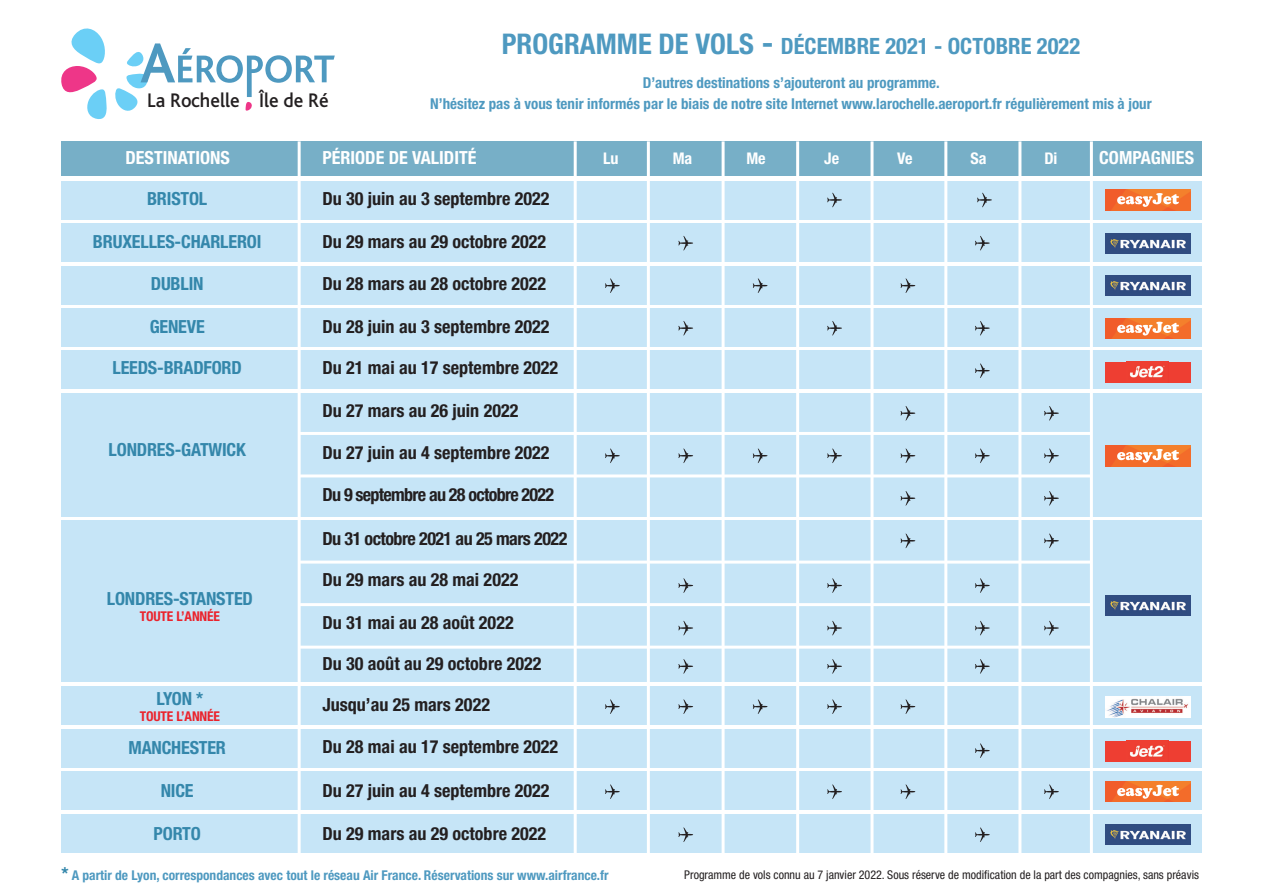
<style>
.page{position:relative;width:1263px;height:893px;background:#fff}
.page>*{position:absolute;margin:0;border:0;box-sizing:border-box;transform-origin:0 0}
.t1{font:700 condensed 22.5px "Helvetica Neue";color:#4e99c0}
.t2{font:500 20.55px "Bliss";color:#231f20}
.t3{font:700 condensed 18.15px "Helvetica Neue";color:#231f20}
.t4{font:700 condensed 18.15px "Helvetica Neue";letter-spacing:-.01em;color:#3487ab}
.t5{font:700 condensed 18.15px "Helvetica Neue";color:#fff}
.t6{font:700 condensed 18.15px "Helvetica Neue";letter-spacing:-.04em;color:#231f20}
.t7{font:700 condensed 18.15px "Helvetica Neue";letter-spacing:-.03em;color:#231f20}
.t8{font:700 condensed 16.05px "Helvetica Neue";color:#fff}
.t9{font:700 condensed 15px/20.7px "Helvetica Neue";color:#4e99c0;text-align:center}
.t10{font:700 condensed 13.5px "Helvetica Neue";color:#4e99c0}
.t11{font:700 condensed 13.5px "Helvetica Neue";letter-spacing:.025em;color:#eb232c}
.t12{font:condensed 12px "Helvetica Neue";color:#231f20}
.s1{font-size:28.5px}
.s2{font-size:31.5px}
.s3{font-size:18.15px;color:#3487ab}
</style>
<div class="page">
<svg style="left:61px;top:28px;width:46px;height:91px"></svg>
<svg style="left:115px;top:43px;width:220px;height:68px"></svg>
<div style="left:61px;top:141px;width:1140px;height:35px;background:#77afc7"></div>
<div style="left:61px;top:181px;width:1140px;height:39px;background:#c6e5f7"></div>
<div style="left:61px;top:224px;width:1140px;height:38px;background:#c6e5f7"></div>
<div style="left:61px;top:266px;width:1140px;height:39px;background:#c6e5f7"></div>
<div style="left:61px;top:308px;width:1140px;height:39px;background:#c6e5f7"></div>
<div style="left:61px;top:351px;width:1140px;height:38px;background:#c6e5f7"></div>
<div style="left:61px;top:393px;width:1140px;height:123px;background:#c6e5f7"></div>
<div style="left:61px;top:521px;width:1140px;height:161px;background:#c6e5f7"></div>
<div style="left:61px;top:686px;width:1140px;height:39px;background:#c6e5f7"></div>
<div style="left:61px;top:729px;width:1140px;height:38px;background:#c6e5f7"></div>
<div style="left:61px;top:772px;width:1140px;height:38px;background:#c6e5f7"></div>
<div style="left:61px;top:814px;width:1140px;height:38px;background:#c6e5f7"></div>
<hr style="left:298px;top:141px;width:3px;height:719px;background:#fff">
<hr style="left:574px;top:141px;width:3px;height:714px;background:#fff">
<hr style="left:647px;top:141px;width:3px;height:714px;background:#fff">
<hr style="left:722px;top:141px;width:3px;height:714px;background:#fff">
<hr style="left:796px;top:141px;width:3px;height:714px;background:#fff">
<hr style="left:870px;top:141px;width:3px;height:714px;background:#fff">
<hr style="left:944px;top:141px;width:3px;height:714px;background:#fff">
<hr style="left:1018px;top:141px;width:3px;height:714px;background:#fff">
<hr style="left:1090px;top:141px;width:3px;height:714px;background:#fff">
<svg style="left:678px;top:236px;width:15px;height:14px"></svg>
<svg style="left:678px;top:321px;width:15px;height:14px"></svg>
<svg style="left:678px;top:827px;width:15px;height:15px"></svg>
<svg style="left:678px;top:578px;width:15px;height:15px"></svg>
<svg style="left:678px;top:621px;width:15px;height:14px"></svg>
<svg style="left:678px;top:659px;width:15px;height:15px"></svg>
<svg style="left:678px;top:448px;width:15px;height:15px"></svg>
<svg style="left:678px;top:699px;width:15px;height:15px"></svg>
<svg style="left:753px;top:278px;width:14px;height:15px"></svg>
<svg style="left:753px;top:448px;width:14px;height:15px"></svg>
<svg style="left:753px;top:699px;width:14px;height:15px"></svg>
<svg style="left:827px;top:321px;width:15px;height:14px"></svg>
<svg style="left:827px;top:578px;width:15px;height:15px"></svg>
<svg style="left:827px;top:621px;width:15px;height:14px"></svg>
<svg style="left:827px;top:659px;width:15px;height:15px"></svg>
<svg style="left:827px;top:448px;width:15px;height:15px"></svg>
<svg style="left:827px;top:784px;width:15px;height:15px"></svg>
<svg style="left:827px;top:699px;width:15px;height:15px"></svg>
<svg style="left:900px;top:406px;width:15px;height:15px"></svg>
<svg style="left:900px;top:491px;width:15px;height:15px"></svg>
<svg style="left:900px;top:533px;width:15px;height:15px"></svg>
<svg style="left:900px;top:448px;width:15px;height:15px"></svg>
<svg style="left:900px;top:784px;width:15px;height:15px"></svg>
<svg style="left:900px;top:699px;width:15px;height:15px"></svg>
<svg style="left:900px;top:278px;width:15px;height:15px"></svg>
<svg style="left:975px;top:448px;width:15px;height:15px"></svg>
<svg style="left:975px;top:578px;width:15px;height:15px"></svg>
<svg style="left:975px;top:621px;width:15px;height:14px"></svg>
<svg style="left:975px;top:659px;width:15px;height:15px"></svg>
<svg style="left:975px;top:363px;width:15px;height:15px"></svg>
<svg style="left:975px;top:321px;width:15px;height:14px"></svg>
<svg style="left:975px;top:827px;width:15px;height:15px"></svg>
<svg style="left:975px;top:743px;width:15px;height:15px"></svg>
<svg style="left:1044px;top:406px;width:15px;height:15px"></svg>
<svg style="left:1044px;top:491px;width:15px;height:15px"></svg>
<svg style="left:1044px;top:533px;width:15px;height:15px"></svg>
<svg style="left:1044px;top:621px;width:15px;height:14px"></svg>
<svg style="left:1044px;top:448px;width:15px;height:15px"></svg>
<svg style="left:1044px;top:784px;width:15px;height:15px"></svg>
<svg style="left:605px;top:448px;width:15px;height:15px"></svg>
<svg style="left:605px;top:784px;width:15px;height:15px"></svg>
<svg style="left:605px;top:699px;width:15px;height:15px"></svg>
<svg style="left:605px;top:278px;width:15px;height:15px"></svg>
<svg style="left:975px;top:236px;width:15px;height:14px"></svg>
<img style="left:1105px;top:234px;width:85px;height:20px">
<img style="left:1105px;top:275px;width:85px;height:20px">
<img style="left:1105px;top:595px;width:85px;height:21px">
<img style="left:1105px;top:824px;width:85px;height:21px">
<svg style="left:827px;top:193px;width:15px;height:14px"></svg>
<svg style="left:977px;top:193px;width:15px;height:14px"></svg>
<img style="left:1106px;top:697px;width:85px;height:20px">
<hr style="left:300px;top:474px;width:792px;height:3px;background:#fff">
<hr style="left:300px;top:561px;width:792px;height:3px;background:#fff">
<hr style="left:300px;top:603px;width:792px;height:3px;background:#fff">
<hr style="left:300px;top:646px;width:792px;height:3px;background:#fff">
<hr style="left:300px;top:432px;width:792px;height:3px;background:#fff">
<img style="left:1105px;top:189px;width:85px;height:21px">
<svg style="left:1117px;top:193px;width:62px;height:14px"></svg>
<img style="left:1105px;top:318px;width:85px;height:21px">
<svg style="left:1117px;top:322px;width:62px;height:13px"></svg>
<img style="left:1105px;top:445px;width:85px;height:21px">
<svg style="left:1117px;top:449px;width:62px;height:14px"></svg>
<img style="left:1105px;top:781px;width:85px;height:21px">
<svg style="left:1117px;top:785px;width:62px;height:14px"></svg>
<div style="left:1105px;top:741px;width:85px;height:21px;background:#ee3e32"></div>
<img style="left:1130px;top:745px;width:35px;height:12px">
<div style="left:1105px;top:362px;width:85px;height:20px;background:#ee3e32"></div>
<img style="left:1130px;top:365px;width:35px;height:13px">
<p class="t2" style="left:147px;top:89px;width:183px">La Rochelle Île de Ré</p>
<p class="t1" style="left:502px;top:33px;width:580px"><span class="s1">Programme de vols</span> <span class="s2">-</span> décembre 2021 - octobre 2022</p>
<p class="t9" style="left:430px;top:72px;width:723px">D’autres destinations s’ajouteront au programme.<br>N’hésitez pas à vous tenir informés par le biais de notre site Internet www.larochelle.aeroport.fr régulièrement mis à jour</p>
<p class="t5" style="left:126px;top:146px;width:157px">Destinations p</p>
<p class="t5" style="left:332px;top:146px;width:146px">ériode de validité</p>
<p class="t8" style="left:603px;top:148px;width:17px">Lu</p>
<p class="t8" style="left:673px;top:148px;width:21px">Ma</p>
<p class="t8" style="left:746px;top:148px;width:21px">Me</p>
<p class="t8" style="left:824px;top:148px;width:16px">Je</p>
<p class="t8" style="left:897px;top:148px;width:17px">Ve</p>
<p class="t8" style="left:970px;top:148px;width:18px">Sa</p>
<p class="t8" style="left:1044px;top:148px;width:15px">Di</p>
<p class="t5" style="left:1099px;top:146px;width:96px">Compagnies</p>
<p class="t4" style="left:69px;top:187px;width:34px">BR</p>
<p class="t4" style="left:167px;top:187px;width:13px">ISTOL</p>
<p class="t3" style="left:322px;top:187px;width:229px">Du 30 juin au 3 septembre 2022</p>
<p class="t4" style="left:69px;top:231px;width:16px">BR</p>
<p class="t4" style="left:113px;top:231px;width:29px">UXELLES</p>
<p class="t4" style="left:175px;top:231px;width:85px">-charleroi</p>
<p class="t3" style="left:322px;top:231px;width:225px">Du 29 mars au 29 octobre 2022</p>
<p class="t4" style="left:151px;top:273px;width:54px">DUBLIN</p>
<p class="t3" style="left:322px;top:273px;width:225px">Du 28 mars au 28 octobre 2022</p>
<p class="t4" style="left:150px;top:315px;width:38px">GENEVE</p>
<p class="t3" style="left:322px;top:315px;width:229px">Du 28 juin au 3 septembre 2022</p>
<p class="t4" style="left:113px;top:357px;width:10px">LEEDS</p>
<p class="t4" style="left:157px;top:357px;width:18px">-BRAD</p>
<p class="t4" style="left:204px;top:357px;width:19px">FORD</p>
<p class="t3" style="left:246px;top:357px;width:45px">D</p>
<p class="t3" style="left:333px;top:357px;width:227px">u 21 mai au 17 septembre 2022</p>
<p class="t3" style="left:322px;top:400px;width:197px">Du 27 mars au 26 juin 2022</p>
<p class="t4" style="left:109px;top:438px;width:39px">LONDRES</p>
<p class="t4" style="left:175px;top:438px;width:73px">-GATWICK</p>
<p class="t3" style="left:322px;top:441px;width:229px">Du 27 juin au 4 septembre 2022</p>
<p class="t6" style="left:322px;top:483px;width:233px">Du 9 septembre au 28 octobre 2022</p>
<p class="t7" style="left:322px;top:528px;width:246px">Du 31 octobre 2021 au 25 mars 2022</p>
<p class="t3" style="left:322px;top:569px;width:197px">Du 29 mars au 28 mai 2022</p>
<p class="t3" style="left:322px;top:612px;width:193px">Du 31 mai au 28 août 2022</p>
<p class="t3" style="left:322px;top:652px;width:221px">Du 30 août au 29 octobre 2022</p>
<p class="t3" style="left:322px;top:693px;width:169px">Jusqu’au 25 mars 2022</p>
<p class="t4" style="left:128px;top:736px;width:99px">Manchester</p>
<p class="t3" style="left:322px;top:736px;width:237px">Du 28 mai au 17 septembre 2022</p>
<p class="t4" style="left:161px;top:779px;width:25px">NICE</p>
<p class="t3" style="left:322px;top:779px;width:229px">Du 27 juin au 4 septembre 2022</p>
<p class="t4" style="left:154px;top:822px;width:49px">Porto</p>
<p class="t3" style="left:322px;top:822px;width:225px">Du 29 mars au 29 octobre 2022</p>
<p class="t4" style="left:107px;top:587px;width:39px">LONDRES</p>
<p class="t4" style="left:173px;top:587px;width:54px">-STANSTED</p>
<p class="t11" style="left:140px;top:608px;width:82px">toute l’ann ée</p>
<p class="t4" style="left:157px;top:687px;width:48px">LYON *</p>
<p class="t11" style="left:140px;top:708px;width:82px">toute l’ann ée</p>
<p class="t10" style="left:62px;top:867px;width:548px"><span class="s3">*</span> A partir de Lyon, correspondances avec tout le réseau Air France. Réservations sur www.airfrance.fr</p>
<p class="t12" style="left:684px;top:868px;width:516px">Programme de vols connu au 7 janvier 2022. Sous réserve de modification de la part des compagnies, sans préavis</p>
</div>
